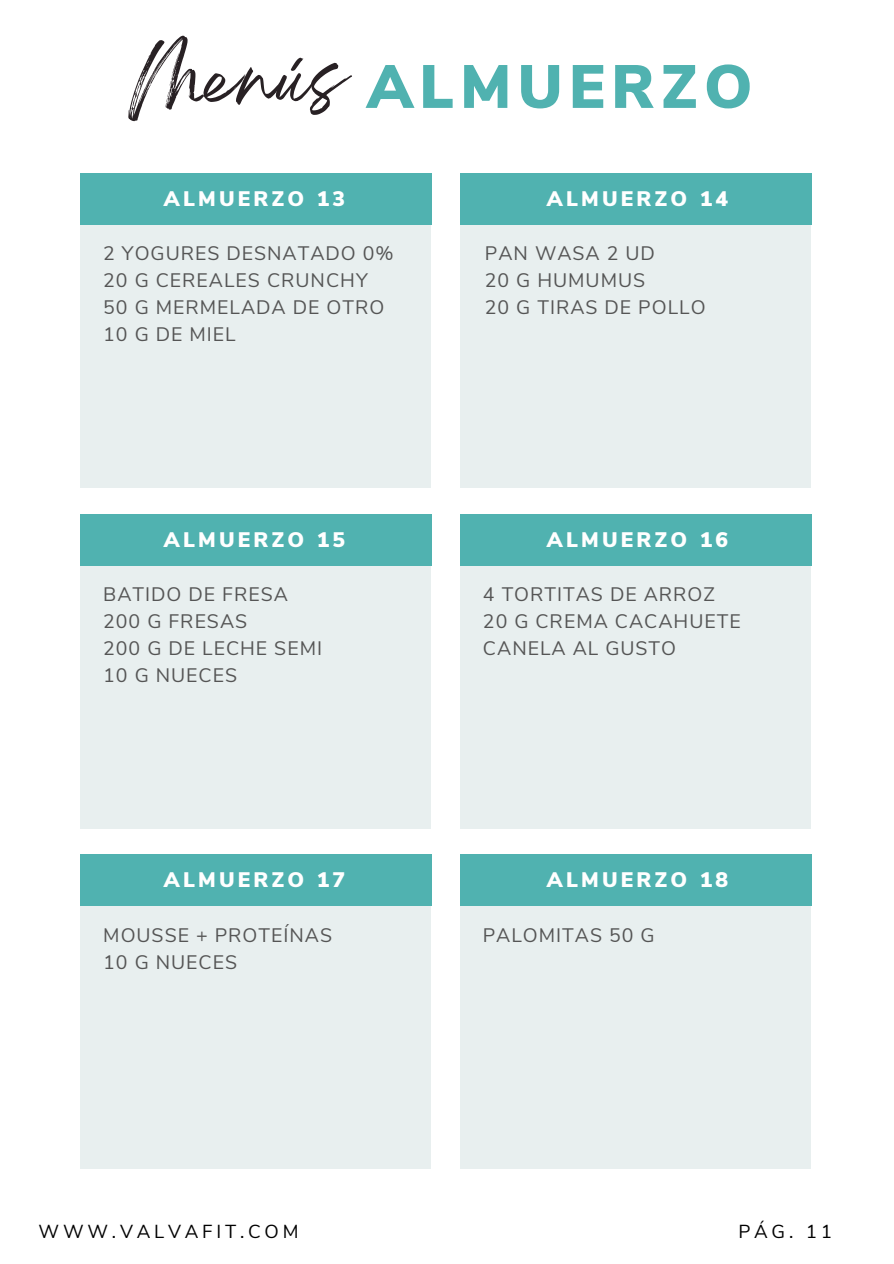
<style>
.page{position:relative;width:894px;height:1264px;background:#fff}
.page>*{position:absolute;margin:0;border:0;box-sizing:border-box;transform-origin:0 0}
.t1{font:64.65px "Breathing";letter-spacing:.03em;color:#282124}
.t2{font:900 60.75px "Nunito Sans";letter-spacing:.1em;color:#50b2b0}
.t3{font:900 21px "Nunito Sans";letter-spacing:.15em;color:#fff}
.t4{font:19.5px/27px "Nunito Sans";letter-spacing:.05em;color:#555}
.t5{font:18.75px "Nunito Sans";letter-spacing:.2em;color:#000}
</style>
<div class="page">
<div style="left:460px;top:202px;width:350px;height:286px;background:#e8efef"></div>
<div style="left:460px;top:174px;width:351px;height:51px;background:#50b2b0"></div>
<div style="left:81px;top:202px;width:350px;height:286px;background:#e8efef"></div>
<div style="left:81px;top:174px;width:350px;height:51px;background:#50b2b0"></div>
<div style="left:460px;top:543px;width:350px;height:285px;background:#e8efef"></div>
<div style="left:460px;top:514px;width:351px;height:51px;background:#50b2b0"></div>
<div style="left:81px;top:543px;width:350px;height:285px;background:#e8efef"></div>
<div style="left:81px;top:514px;width:350px;height:51px;background:#50b2b0"></div>
<div style="left:460px;top:883px;width:350px;height:286px;background:#e8efef"></div>
<div style="left:460px;top:854px;width:351px;height:51px;background:#50b2b0"></div>
<div style="left:81px;top:883px;width:350px;height:286px;background:#e8efef"></div>
<div style="left:81px;top:854px;width:350px;height:51px;background:#50b2b0"></div>
<h2 class="t1" style="left:129px;top:60px;width:219px">Menús</h2>
<h1 class="t2" style="left:367px;top:46px;width:387px">ALMUERZO</h1>
<h4 class="t3" style="left:164px;top:185px;width:183px">ALMUERZO 13</h4>
<h3 class="t3" style="left:546px;top:185px;width:183px">ALMUERZO 14</h3>
<h4 class="t4" style="left:103px;top:240px;width:292px">2 YOGURES DESNATADO 0%<br>20 G CEREALES CRUNCHY<br>50 G MERMELADA DE OTRO<br>10 G DE MIEL</h4>
<h3 class="t4" style="left:485px;top:240px;width:222px">PAN WASA 2 UD<br>20 G HUMUMUS<br>20 G TIRAS DE POLLO</h3>
<h3 class="t3" style="left:164px;top:525px;width:183px">ALMUERZO 15</h3>
<h4 class="t3" style="left:546px;top:525px;width:183px">ALMUERZO 16</h4>
<h3 class="t4" style="left:103px;top:581px;width:220px">BATIDO DE FRESA<br>200 G FRESAS<br>200 G DE LECHE SEMI<br>10 G NUECES</h3>
<h4 class="t4" style="left:483px;top:581px;width:259px">4 TORTITAS DE ARROZ<br>20 G CREMA CACAHUETE<br>CANELA AL GUSTO</h4>
<h4 class="t3" style="left:164px;top:865px;width:183px">ALMUERZO 17</h4>
<h3 class="t3" style="left:546px;top:865px;width:183px">ALMUERZO 18</h3>
<h4 class="t4" style="left:103px;top:921px;width:230px">MOUSSE + PROTEÍNAS<br>10 G NUECES</h4>
<p class="t4" style="left:482px;top:921px;width:173px">PALOMITAS 50 G</p>
<h3 class="t5" style="left:39px;top:1219px;width:261px">WWW.VALVAFIT.COM</h3>
<p class="t5" style="left:738px;top:1219px;width:95px">PÁG. 11</p>
</div>
